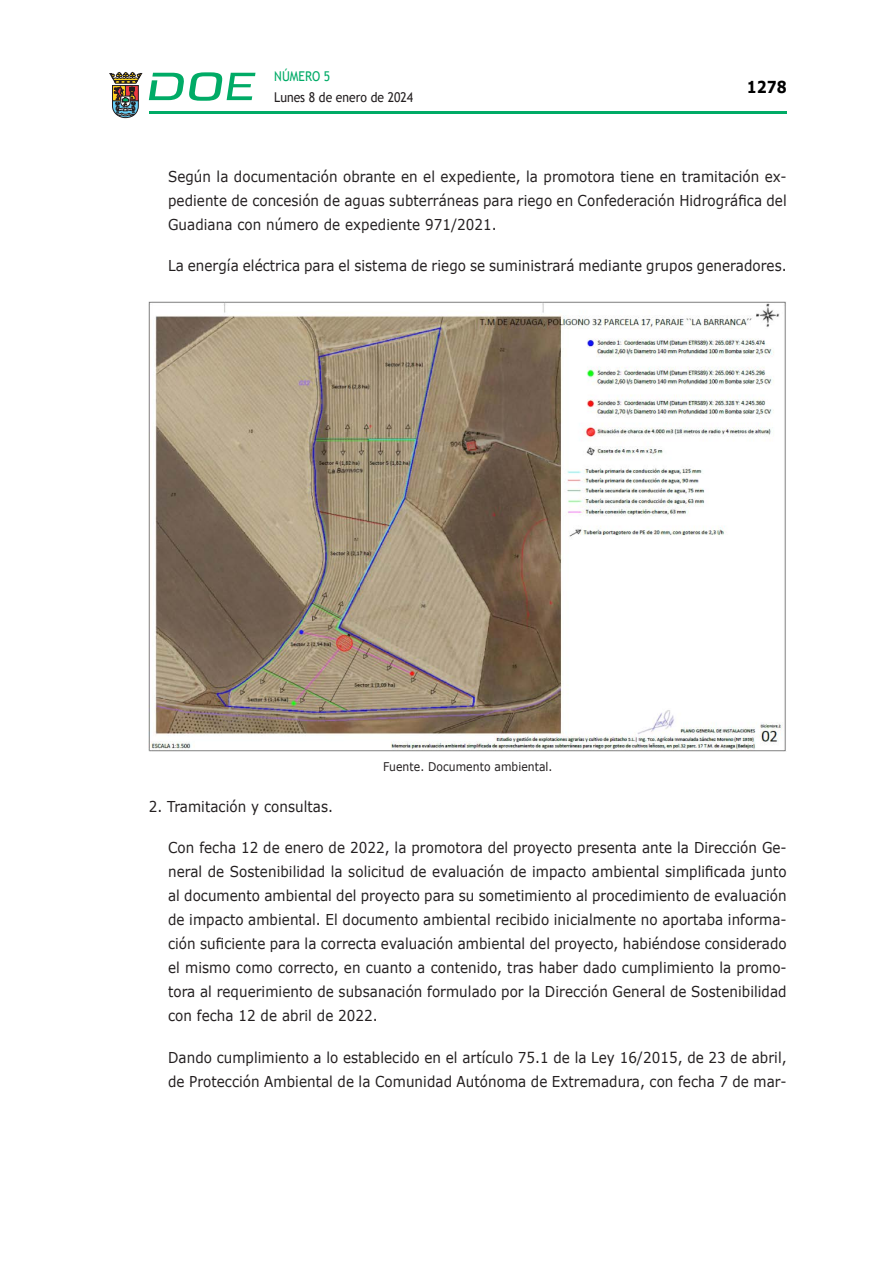
<style>
.page{position:relative;width:893px;height:1263px;background:#fff}
.page>*{position:absolute;margin:0;border:0;box-sizing:border-box;transform-origin:0 0}
.t1{font:700 16.5px "Verdana";color:#000;scale:.85 1}
.CUERPO_DE_TEXTO{font:15px/24px "Verdana";letter-spacing:.005em;color:#231f20;text-align:justify;scale:.9 1}
.t2{font:13.5px "Trebuchet MS";color:#231f20;scale:.9 1}
.t3{font:13.5px "Trebuchet MS";color:#00ab67;scale:.9 1}
.CUERPO_DE_TEXTO-2{font:12px "Verdana";letter-spacing:.005em;color:#231f20;scale:.9 1}
</style>
<div class="page">
<hr style="left:149px;top:111px;width:638px;height:3px;background:#00ab66">
<svg style="left:109px;top:72px;width:33px;height:46px"></svg>
<svg style="left:149px;top:72px;width:106px;height:29px"></svg>
<img style="left:149px;top:302px;width:637px;height:449px">
<p class="t3" style="left:274px;top:67px;width:64px">NÚMERO 5</p>
<p class="t2" style="left:274px;top:88px;width:156px">Lunes 8 de enero de 2024</p>
<p class="t1" style="left:747px;top:75px;width:48px">1278</p>
<p class="CUERPO_DE_TEXTO" style="left:168px;top:164px;width:689px">Según la documentación obrante en el expediente, la promotora tiene en tramitación ex&shy;pediente de concesión de aguas subterráneas para riego en Confederación Hidrográfica del Guadiana con número de expediente 971/2021.</p>
<p class="CUERPO_DE_TEXTO" style="left:168px;top:253px;width:689px">La energía eléctrica para el sistema de riego se suministrará mediante grupos generadores.</p>
<p class="CUERPO_DE_TEXTO-2" style="left:383px;top:759px;width:190px">Fuente. Documento ambiental.</p>
<p class="CUERPO_DE_TEXTO" style="left:149px;top:795px;width:206px">2. Tramitación y consultas.</p>
<p class="CUERPO_DE_TEXTO" style="left:168px;top:836px;width:689px">Con fecha 12 de enero de 2022, la promotora del proyecto presenta ante la Dirección Ge&shy;neral de Sostenibilidad la solicitud de evaluación de impacto ambiental simplificada junto al documento ambiental del proyecto para su sometimiento al procedimiento de evaluación de impacto ambiental. El documento ambiental recibido inicialmente no aportaba informa&shy;ción suficiente para la correcta evaluación ambiental del proyecto, habiéndose considerado el mismo como correcto, en cuanto a contenido, tras haber dado cumplimiento la promo&shy;tora al requerimiento de subsanación formulado por la Dirección General de Sostenibilidad con fecha 12 de abril de 2022.</p>
<p class="CUERPO_DE_TEXTO" style="left:168px;top:1045px;width:689px">Dando cumplimiento a lo establecido en el artículo 75.1 de la Ley 16/2015, de 23 de abril, de Protección Ambiental de la Comunidad Autónoma de Extremadura, con fecha 7 de mar-</p>
</div>
